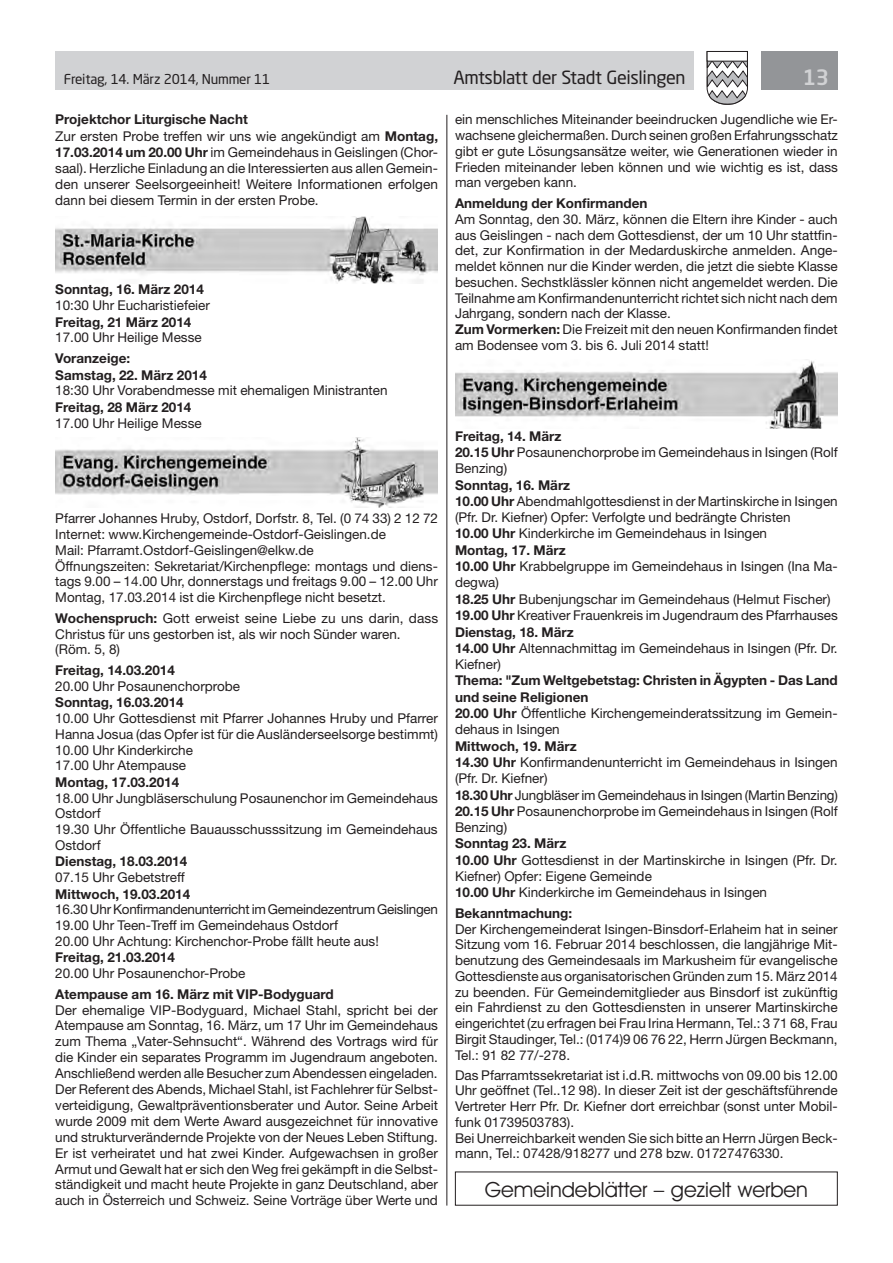
<style>
.page{position:relative;width:893px;height:1263px;background:#fff}
.page>*{position:absolute;margin:0;border:0;box-sizing:border-box;transform-origin:0 0}
.t1{font:21px "Avant Garde IT Cby BT";color:#231f20}
.t2{font:500 21px "Neo Sans Std";color:#d1d2d4}
.t3{font:18px "Neo Sans Std";letter-spacing:-.02em;color:#231f20}
.t4{font:13.5px/15.8px "Helvetica Neue LT Std";color:#231f20}
.t5{font:700 13.5px/16.2px "Helvetica Neue LT Std";color:#231f20}
.t6{font:13.5px "Neo Sans Std";letter-spacing:-.015em;color:#231f20}
.s1{font-weight:700}
.s2{font-weight:400}
</style>
<div class="page">
<div style="left:55px;top:51px;width:639px;height:38px;background:#d1d2d4"></div>
<div style="left:761px;top:51px;width:77px;height:38px;background:#939598"></div>
<svg style="left:706px;top:51px;width:42px;height:54px"></svg>
<div style="left:707px;top:51px;width:41px;height:10px;background:#fff;border:1px solid #231f20"></div>
<hr style="left:446px;top:115px;width:1px;height:1090px;background:#231f20">
<img style="left:55px;top:216px;width:383px;height:68px">
<img style="left:55px;top:437px;width:383px;height:70px">
<img style="left:455px;top:360px;width:383px;height:69px">
<p class="t6" style="left:64px;top:71px;width:208px">Freitag, 14. März 2014, Nummer 11</p>
<h2 class="t3" style="left:453px;top:66px;width:234px">Amtsblatt der Stadt Geislingen</h2>
<h1 class="t2" style="left:803px;top:64px;width:28px">13</h1>
<p class="t4" style="left:55px;top:111px;width:384px"><span class="s1">Projektchor Liturgische Nacht<br></span>Zur ersten Probe treffen wir uns wie angekündigt am <span class="s1">Montag, 17.03.2014 um 20.00 Uhr</span> im Gemeindehaus in Geislingen (Chor&shy;saal). Herzliche Einladung an die Interessierten aus allen Gemein&shy;den unserer Seelsorgeeinheit! Weitere Informationen erfolgen dann bei diesem Termin in der ersten Probe.</p>
<p class="t4" style="left:455px;top:112px;width:384px;text-align:justify">ein menschliches Miteinander beeindrucken Jugendliche wie Er&shy;wachsene gleichermaßen. Durch seinen großen Erfahrungsschatz gibt er gute Lösungsansätze weiter, wie Generationen wieder in Frieden miteinander leben können und wie wichtig es ist, dass man vergeben kann.</p>
<p class="t5" style="left:455px;top:195px;width:194px">Anmeldung der Konfirmanden</p>
<p class="t4" style="left:455px;top:211px;width:384px">Am Sonntag, den 30. März, können die Eltern ihre Kinder - auch aus Geislingen - nach dem Gottesdienst, der um 10 Uhr stattfin&shy;det, zur Konfirmation in der Medarduskirche anmelden. Ange&shy;meldet können nur die Kinder werden, die jetzt die siebte Klasse besuchen. Sechstklässler können nicht angemeldet werden. Die Teilnahme am Konfirmandenunterricht richtet sich nicht nach dem Jahrgang, sondern nach der Klasse.<br><span class="s1">Zum Vormerken:</span> Die Freizeit mit den neuen Konfirmanden findet am Bodensee vom 3. bis 6. Juli 2014 statt!</p>
<p class="t5" style="left:55px;top:281px;width:150px">Sonntag, 16. März 2014</p>
<p class="t4" style="left:55px;top:297px;width:156px">10:30 Uhr Eucharistiefeier</p>
<p class="t5" style="left:55px;top:313px;width:138px">Freitag, 21 März 2014</p>
<p class="t4" style="left:55px;top:329px;width:148px">17.00 Uhr Heilige Messe</p>
<p class="t5" style="left:55px;top:350px;width:153px">Voranzeige:<br>Samstag, 22. März 2014</p>
<p class="t4" style="left:55px;top:382px;width:334px">18:30 Uhr Vorabendmesse mit ehemaligen Ministranten</p>
<p class="t5" style="left:55px;top:399px;width:138px">Freitag, 28 März 2014</p>
<p class="t4" style="left:55px;top:415px;width:148px">17.00 Uhr Heilige Messe</p>
<p class="t4" style="left:455px;top:428px;width:384px;line-height:16.2px"><span class="s1">Freitag, 14. März<br>20.15 Uhr</span> Posaunenchorprobe im Gemeindehaus in Isingen (Rolf<br>Benzing)</p>
<p class="t4" style="left:455px;top:476px;width:384px;line-height:16.4px"><span class="s1">Sonntag, 16. März<br>10.00 Uhr</span> Abendmahlgottesdienst in der Martinskirche in Isingen (Pfr. Dr. Kiefner) Opfer: Verfolgte und bedrängte Christen<br><span class="s1">10.00 Uhr</span> Kinderkirche im Gemeindehaus in Isingen<br><span class="s1">Montag, 17. März<br>10.00 Uhr</span> Krabbelgruppe im Gemeindehaus in Isingen (Ina Ma&shy;degwa)<br><span class="s1">18.25 Uhr</span> Bubenjungschar im Gemeindehaus (Helmut Fischer)<br><span class="s1">19.00 Uhr</span> Kreativer Frauenkreis im Jugendraum des Pfarrhauses <span class="s1">Dienstag, 18. März<br>14.00 Uhr</span> Altennachmittag im Gemeindehaus in Isingen (Pfr. Dr.<br>Kiefner)</p>
<p class="t5" style="left:455px;top:672px;width:384px">Thema: "Zum Weltgebetstag: Christen in Ägypten - Das Land und seine Religionen<br>20.00 Uhr <span class="s2">Öffentliche Kirchengemeinderatssitzung im Gemein&shy;dehaus in Isingen</span></p>
<p class="t4" style="left:455px;top:738px;width:384px;line-height:16.2px"><span class="s1">Mittwoch, 19. März<br>14.30 Uhr</span> Konfirmandenunterricht im Gemeindehaus in Isingen (Pfr. Dr. Kiefner)<br><span class="s1">18.30 Uhr</span> Jungbläser im Gemeindehaus in Isingen (Martin Benzing)<br><span class="s1">20.15 Uhr</span> Posaunenchorprobe im Gemeindehaus in Isingen (Rolf Benzing)</p>
<p class="t4" style="left:455px;top:835px;width:384px;line-height:16.2px"><span class="s1">Sonntag 23. März<br>10.00 Uhr</span> Gottesdienst in der Martinskirche in Isingen (Pfr. Dr.<br>Kiefner) Opfer: Eigene Gemeinde<br><span class="s1">10.00 Uhr</span> Kinderkirche im Gemeindehaus in Isingen</p>
<p class="t5" style="left:455px;top:904px;width:119px">Bekanntmachung:</p>
<p class="t4" style="left:455px;top:921px;width:384px;text-align:justify">Der Kirchengemeinderat Isingen-Binsdorf-Erlaheim hat in seiner Sitzung vom 16. Februar 2014 beschlossen, die langjährige Mit&shy;benutzung des Gemeindesaals im Markusheim für evangelische Gottesdienste aus organisatorischen Gründen zum 15. März 2014 zu beenden. Für Gemeindemitglieder aus Binsdorf ist zukünftig ein Fahrdienst zu den Gottesdiensten in unserer Martinskirche eingerichtet (zu erfragen bei Frau Irina Hermann, Tel.: 3 71 68, Frau Birgit Staudinger, Tel.: (0174)9 06 76 22, Herrn Jürgen Beckmann, Tel.: 91 82 77/-278.</p>
<p class="t4" style="left:455px;top:1067px;width:384px">Das Pfarramtssekretariat ist i.d.R. mittwochs von 09.00 bis 12.00<br>Uhr geöffnet (Tel..12 98). In dieser Zeit ist der geschäftsführende Vertreter Herr Pfr. Dr. Kiefner dort erreichbar (sonst unter Mobil&shy;funk 01739503783).<br>Bei Unerreichbarkeit wenden Sie sich bitte an Herrn Jürgen Beck&shy;mann, Tel.: 07428/918277 und 278 bzw. 01727476330.</p>
<h1 class="t1" style="left:485px;top:1176px;width:325px">Gemeindeblätter – gezielt werben</h1>
<p class="t4" style="left:55px;top:510px;width:384px">Pfarrer Johannes Hruby, Ostdorf, Dorfstr. 8, Tel. (0 74 33) 2 12 72<br>Internet: www.Kirchengemeinde-Ostdorf-Geislingen.de<br>Mail: Pfarramt.Ostdorf-Geislingen@elkw.de<br>Öffnungszeiten: Sekretariat/Kirchenpflege: montags und diens&shy;tags 9.00 – 14.00 Uhr, donnerstags und freitags 9.00 – 12.00 Uhr Montag, 17.03.2014 ist die Kirchenpflege nicht besetzt.</p>
<p class="t4" style="left:55px;top:610px;width:384px"><span class="s1">Wochenspruch:</span> Gott erweist seine Liebe zu uns darin, dass<br>Christus für uns gestorben ist, als wir noch Sünder waren. (Röm. 5, 8)</p>
<p class="t5" style="left:55px;top:662px;width:121px">Freitag, 14.03.2014</p>
<p class="t4" style="left:55px;top:678px;width:186px">20.00 Uhr Posaunenchorprobe</p>
<p class="t5" style="left:55px;top:694px;width:130px">Sonntag, 16.03.2014</p>
<p class="t4" style="left:55px;top:710px;width:384px">10.00 Uhr Gottesdienst mit Pfarrer Johannes Hruby und Pfarrer Hanna Josua (das Opfer ist für die Ausländerseelsorge bestimmt)<br>10.00 Uhr Kinderkirche<br>17.00 Uhr Atempause</p>
<p class="t5" style="left:55px;top:774px;width:125px">Montag, 17.03.2014</p>
<p class="t4" style="left:55px;top:790px;width:384px">18.00 Uhr Jungbläserschulung Posaunenchor im Gemeindehaus Ostdorf<br>19.30 Uhr Öffentliche Bauausschusssitzung im Gemeindehaus Ostdorf</p>
<p class="t5" style="left:55px;top:853px;width:133px">Dienstag, 18.03.2014</p>
<p class="t4" style="left:55px;top:869px;width:131px">07.15 Uhr Gebetstreff</p>
<p class="t5" style="left:55px;top:885px;width:136px">Mittwoch, 19.03.2014</p>
<p class="t4" style="left:55px;top:901px;width:384px">16.30 Uhr Konfirmandenunterricht im Gemeindezentrum Geislingen<br>19.00 Uhr Teen-Treff im Gemeindehaus Ostdorf<br>20.00 Uhr Achtung: Kirchenchor-Probe fällt heute aus!</p>
<p class="t5" style="left:55px;top:949px;width:121px">Freitag, 21.03.2014</p>
<p class="t4" style="left:55px;top:965px;width:192px">20.00 Uhr Posaunenchor-Probe</p>
<p class="t5" style="left:55px;top:986px;width:280px">Atempause am 16. März mit VIP-Bodyguard</p>
<p class="t4" style="left:55px;top:1002px;width:384px;text-align:justify">Der ehemalige VIP-Bodyguard, Michael Stahl, spricht bei der Atempause am Sonntag, 16. März, um 17 Uhr im Gemeindehaus zum Thema „Vater-Sehnsucht“. Während des Vortrags wird für die Kinder ein separates Programm im Jugendraum angeboten.<br>Anschließend werden alle Besucher zum Abendessen eingeladen.<br>Der Referent des Abends, Michael Stahl, ist Fachlehrer für Selbst&shy;verteidigung, Gewaltpräventionsberater und Autor. Seine Arbeit wurde 2009 mit dem Werte Award ausgezeichnet für innovative und strukturverändernde Projekte von der Neues Leben Stiftung.<br>Er ist verheiratet und hat zwei Kinder. Aufgewachsen in großer Armut und Gewalt hat er sich den Weg frei gekämpft in die Selbst&shy;ständigkeit und macht heute Projekte in ganz Deutschland, aber auch in Österreich und Schweiz. Seine Vorträge über Werte und</p>
</div>
